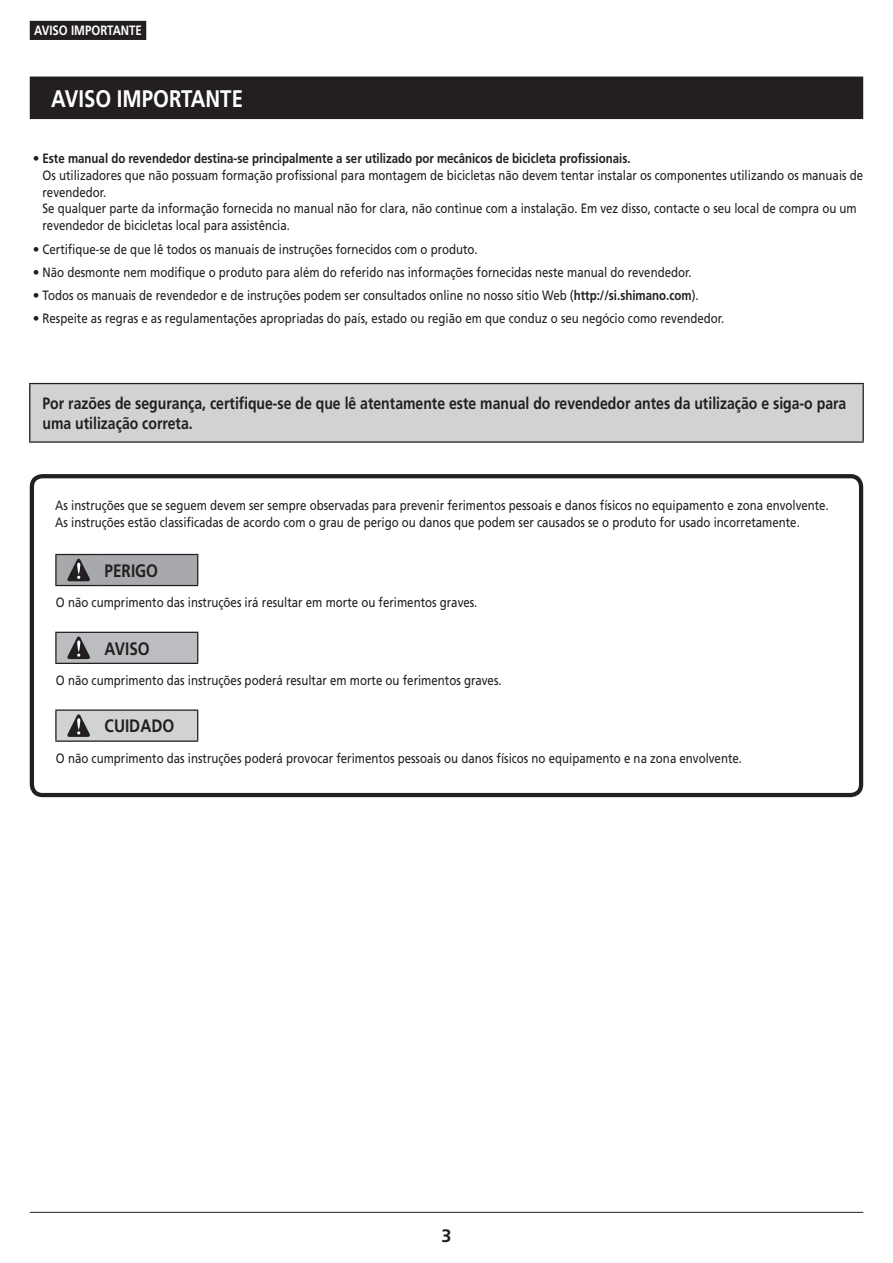
<style>
.page{position:relative;width:893px;height:1263px;background:#fff}
.page>*{position:absolute;margin:0;border:0;box-sizing:border-box;transform-origin:0 0}
.t1{font:700 24px "Frutiger LT Pro";color:#fff;scale:.85 1}
.t2{font:700 18px "Frutiger LT Pro";color:#231f20;scale:.85 1}
.t3{font:700 18px "Frutiger LT Pro";color:#231f20}
.t4{font:700 16.5px/20.7px "Frutiger LT Pro";color:#231f20;scale:.85 1}
.t5{font:13.5px/16.8px "Frutiger LT Pro";color:#231f20}
.t6{font:13.5px/16.8px "Frutiger LT Pro";color:#231f20;scale:.85 1}
.t7{font:700 13.5px "Frutiger LT Pro";color:#fff;scale:.85 1}
.s1{font-weight:700}
</style>
<div class="page">
<div style="left:30px;top:21px;width:116px;height:19px;background:#231f20"></div>
<hr style="left:30px;top:1212px;width:833px;height:1px;background:#231f20">
<div style="left:30px;top:77px;width:833px;height:42px;background:#231f20"></div>
<div style="left:30px;top:383px;width:833px;height:59px;background:#d1d2d4"></div>
<hr style="left:29px;top:383px;width:835px;height:1px;background:#231f20">
<hr style="left:29px;top:384px;width:1px;height:57px;background:#231f20">
<hr style="left:863px;top:384px;width:1px;height:57px;background:#231f20">
<hr style="left:29px;top:441px;width:835px;height:2px;background:#231f20">
<hr style="left:55px;top:554px;width:43px;height:1px;background:#231f20">
<hr style="left:55px;top:555px;width:2px;height:30px;background:#231f20">
<hr style="left:55px;top:585px;width:43px;height:1px;background:#231f20">
<hr style="left:98px;top:585px;width:100px;height:1px;background:#231f20">
<hr style="left:55px;top:632px;width:43px;height:1px;background:#231f20">
<hr style="left:55px;top:633px;width:2px;height:30px;background:#231f20">
<hr style="left:55px;top:663px;width:43px;height:1px;background:#231f20">
<hr style="left:98px;top:663px;width:100px;height:1px;background:#231f20">
<hr style="left:55px;top:709px;width:43px;height:2px;background:#231f20">
<hr style="left:55px;top:711px;width:2px;height:29px;background:#231f20">
<hr style="left:98px;top:709px;width:100px;height:2px;background:#231f20">
<hr style="left:55px;top:740px;width:43px;height:2px;background:#231f20">
<hr style="left:98px;top:740px;width:100px;height:2px;background:#231f20">
<svg style="left:56px;top:554px;width:142px;height:31px;background:#999a9d"></svg>
<svg style="left:56px;top:632px;width:142px;height:31px;background:#ababae"></svg>
<svg style="left:56px;top:710px;width:142px;height:31px;background:#bdbec0"></svg>
<div style="left:30px;top:474px;width:833px;height:323px;border:4px solid #231f20;border-radius:11px"></div>
<p class="t7" style="left:34px;top:22px;width:129px">AVISO IMPORTANTE</p>
<h1 class="t1" style="left:51px;top:84px;width:227px">AVISO IMPORTANTE</h1>
<p class="t5" style="left:43px;top:150px;width:822px;text-indent:-10px">• <span class="s1">Este manual do revendedor destina-se principalmente a ser utilizado por mecânicos de bicicleta profissionais.<br></span>Os utilizadores que não possuam formação profissional para montagem de bicicletas não devem tentar instalar os componentes utilizando os manuais de revendedor.<br>Se qualquer parte da informação fornecida no manual não for clara, não continue com a instalação. Em vez disso, contacte o seu local de compra ou um revendedor de bicicletas local para assistência.</p>
<p class="t5" style="left:33px;top:241px;width:447px">• Certifique-se de que lê todos os manuais de instruções fornecidos com o produto.</p>
<p class="t5" style="left:33px;top:264px;width:660px">• Não desmonte nem modifique o produto para além do referido nas informações fornecidas neste manual do revendedor.</p>
<p class="t5" style="left:33px;top:287px;width:667px">• Todos os manuais de revendedor e de instruções podem ser consultados online no nosso sítio Web (<span class="s1">http://si.shimano.com</span>).</p>
<p class="t5" style="left:33px;top:310px;width:693px">• Respeite as regras e as regulamentações apropriadas do país, estado ou região em que conduz o seu negócio como revendedor.</p>
<p class="t4" style="left:43px;top:393px;width:947px">Por razões de segurança, certifique-se de que lê atentamente este manual do revendedor antes da utilização e siga-o para uma utilização correta.</p>
<p class="t6" style="left:55px;top:497px;width:912px">As instruções que se seguem devem ser sempre observadas para prevenir ferimentos pessoais e danos físicos no equipamento e zona envolvente.<br>As instruções estão classificadas de acordo com o grau de perigo ou danos que podem ser causados se o produto for usado incorretamente.</p>
<h2 class="t2" style="left:105px;top:560px;width:65px">PERIGO</h2>
<p class="t6" style="left:56px;top:594px;width:497px">O não cumprimento das instruções irá resultar em morte ou ferimentos graves.</p>
<h2 class="t2" style="left:105px;top:638px;width:55px">AVISO</h2>
<p class="t6" style="left:56px;top:672px;width:526px">O não cumprimento das instruções poderá resultar em morte ou ferimentos graves.</p>
<h2 class="t2" style="left:105px;top:715px;width:83px">CUIDADO</h2>
<p class="t6" style="left:56px;top:750px;width:809px">O não cumprimento das instruções poderá provocar ferimentos pessoais ou danos físicos no equipamento e na zona envolvente.</p>
<h2 class="t3" style="left:441px;top:1225px;width:12px">3</h2>
</div>
